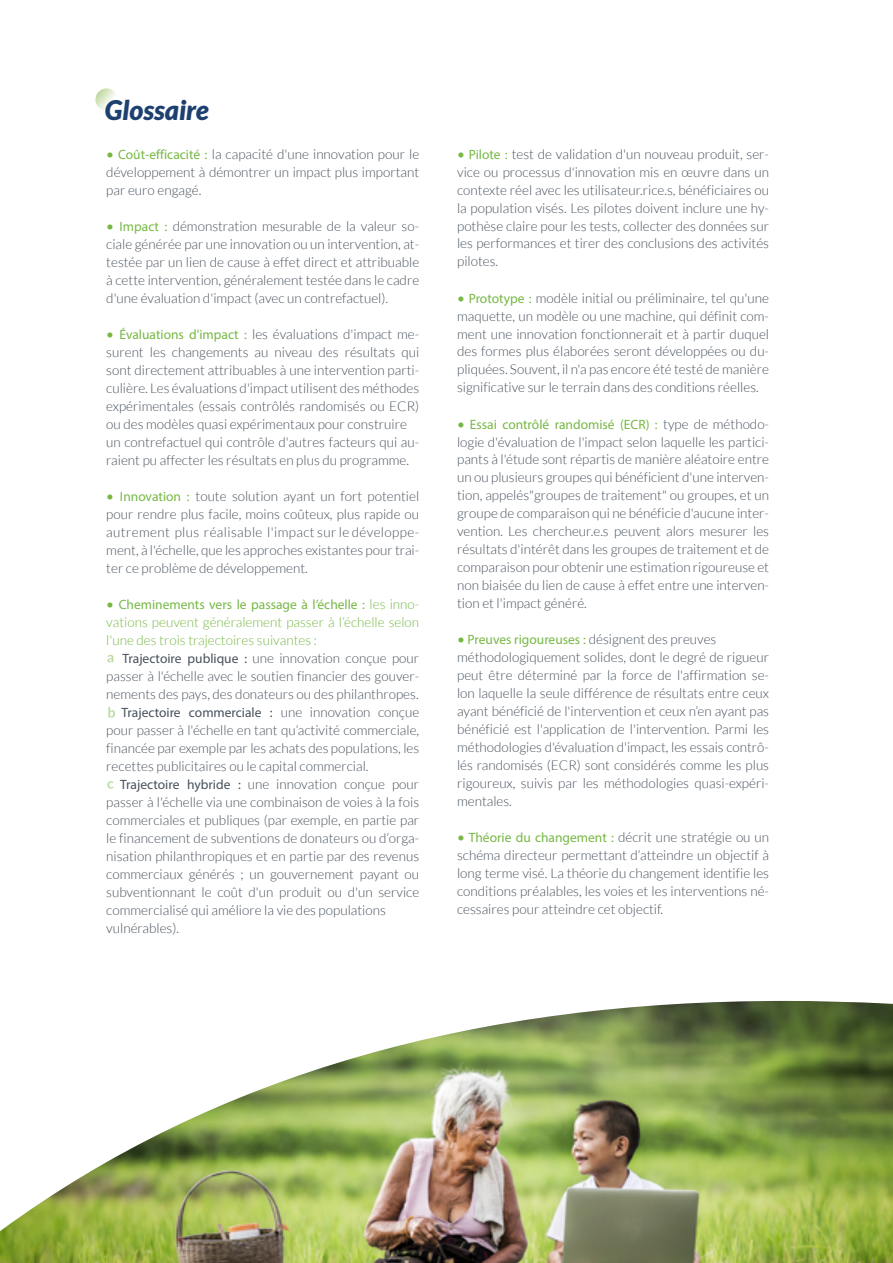
<style>
.page{position:relative;width:893px;height:1263px;background:#fff}
.page>*{position:absolute;margin:0;border:0;box-sizing:border-box;transform-origin:0 0}
.t1{font:italic 900 27px "Lato";color:#1e4070}
.t2{font:300 13.5px/18px "Lato";color:#46505b;text-align:justify}
.t3{font:13.5px "Myriad Pro";color:#76b843}
.t4{font:300 13.5px/18px "Lato";color:#76b843}
.t5{font:13.5px "Myriad Pro";color:#46505b}
.s1{font-weight:400;color:#76b843}
.s2{font-family:"Myriad Pro";font-weight:400;color:#76b843}
.s3{font-family:"Lato"}
.s4{font-family:"Lato";font-weight:300}
.s5{font-family:"Myriad Pro";font-weight:400}
.s6{font-family:"Lato";font-weight:300;color:#46505b}
</style>
<div class="page">
<img style="left:0;top:1001px;width:893px;height:262px">
<img style="left:95px;top:88px;width:21px;height:22px">
<svg style="left:107px;top:655px;width:6px;height:7px"></svg>
<svg style="left:108px;top:707px;width:7px;height:10px"></svg>
<svg style="left:107px;top:781px;width:6px;height:8px"></svg>
<h1 class="t1" style="left:105px;top:94px;width:106px">Glossaire</h1>
<p class="t2" style="left:106px;top:145px;width:314px"><span class="s1">•</span> <span class="s2">Coût-efficacité :</span> la capacité d'une innovation pour le développement à démontrer un impact plus important par euro engagé.</p>
<p class="t2" style="left:106px;top:217px;width:314px"><span class="s1">•</span> <span class="s2">Impact :</span> démonstration mesurable de la valeur so&shy;ciale générée par une innovation ou un intervention, at&shy;testée par un lien de cause à effet direct et attribuable à cette intervention, généralement testée dans le cadre d'une évaluation d'impact (avec un contrefactuel).</p>
<p class="t2" style="left:106px;top:325px;width:314px;text-align:left"><span class="s1">•</span> <span class="s2">Évaluations d'impact :</span> les évaluations d'impact me&shy;surent les changements au niveau des résultats qui sont directement attribuables à une intervention parti&shy;culière. Les évaluations d'impact utilisent des méthodes expérimentales (essais contrôlés randomisés ou ECR) ou des modèles quasi expérimentaux pour construire un contrefactuel qui contrôle d'autres facteurs qui au&shy;raient pu affecter les résultats en plus du programme.</p>
<p class="t2" style="left:106px;top:487px;width:314px"><span class="s1">•</span> <span class="s2">Innovation :</span> toute solution ayant un fort potentiel pour rendre plus facile, moins coûteux, plus rapide ou autrement plus réalisable l'impact surle développe&shy;ment, à l'échelle, que les approches existantes pour trai&shy;ter ce problème de développement.</p>
<p class="t3" style="left:106px;top:596px;width:314px"><span class="s3">•</span> Cheminements vers le passage à l’échelle : <span class="s4">les inno-</span></p>
<p class="t4" style="left:106px;top:613px;width:314px">vations peuvent généralement passer à l’échelle selon l'une des trois trajectoires suivantes :</p>
<p class="t2" style="left:106px;top:649px;width:314px;text-indent:16px"><span class="s5">Trajectoire publique :</span> une innovation conçue pour passer à l'échelle avec le soutien financier des gouver&shy;nements des pays, des donateurs ou des philanthropes.</p>
<p class="t5" style="left:121px;top:704px;width:299px">Trajectoire commerciale : <span class="s4">une innovation conçue</span></p>
<p class="t2" style="left:106px;top:721px;width:314px">pour passer à l'échelle en tant qu’activité commerciale, financée par exemple par les achats des populations, les recettes publicitaires ou le capital commercial.</p>
<p class="t2" style="left:106px;top:775px;width:314px;text-align:left;text-indent:14px"><span class="s5">Trajectoire hybride :</span> une innovation conçue pour passer à l'échelle via une combinaison de voies à la fois commerciales et publiques (par exemple, en partie par le financement de subventions de donateurs ou d’orga&shy;nisation philanthropiques et en partie par des revenus commerciaux générés ; un gouvernement payant ou subventionnant le coût d'un produit ou d'un service commercialisé qui améliore la vie des populations vulnérables).</p>
<p class="t2" style="left:457px;top:145px;width:313px"><span class="s1">•</span> <span class="s2">Pilote :</span> test de validation d'un nouveau produit, ser&shy;vice ou processus d'innovation mis en œuvre dans un contexte réel avec les utilisateur.rice.s, bénéficiaires ou la population visés. Les pilotes doivent inclure une hy&shy;pothèse claire pour les tests, collecter des données sur les performances et tirer des conclusions des activités pilotes.</p>
<p class="t2" style="left:457px;top:289px;width:313px"><span class="s1">•</span> <span class="s2">Prototype :</span> modèle initial ou préliminaire, tel qu'une maquette, un modèle ou une machine, qui définit com&shy;ment une innovation fonctionnerait et à partir duquel des formes plus élaborées seront développées ou du&shy;pliquées. Souvent, il n'a pas encore été testé de manière significative sur le terrain dans des conditions réelles.</p>
<p class="t3" style="left:457px;top:416px;width:313px"><span class="s3">•</span> Essai contrôlé randomisé (ECR) : <span class="s6">type de méthodo-</span></p>
<p class="t2" style="left:457px;top:433px;width:313px">logie d'évaluation de l'impact selon laquelle les partici&shy;pants à l'étude sont répartis de manière aléatoire entre un ou plusieurs groupes qui bénéficient d'une interven&shy;tion, appelés"groupes de traitement" ou groupes, et un groupe de comparaison qui ne bénéficie d'aucune inter&shy;vention. Les chercheur.e.s peuvent alors mesurer les résultats d'intérêt dans les groupes de traitement et de comparaison pour obtenir une estimation rigoureuse et non biaisée du lien de cause à effet entre une interven&shy;tion et l'impact généré.</p>
<p class="t3" style="left:457px;top:632px;width:261px"><span class="s3">•</span> Preuves rigoureuses : <span class="s6">désignent des preuves</span></p>
<p class="t2" style="left:457px;top:649px;width:313px">méthodologiquement solides, dont le degré de rigueur peut être déterminé par la force de l'affirmation se&shy;lon laquelle la seule différence de résultats entre ceux ayant bénéficié de l'intervention et ceux n’en ayant pas bénéficié est l'application de l'intervention. Parmi les méthodologies d'évaluation d'impact, les essais contrô&shy;lés randomisés (ECR) sont considérés comme les plus rigoureux, suivis par les méthodologies quasi-expéri&shy;mentales.</p>
<p class="t2" style="left:457px;top:829px;width:313px"><span class="s1">•</span> <span class="s2">Théorie du changement :</span> décrit une stratégie ou un schéma directeur permettant d’atteindre un objectif à long terme visé. La théorie du changement identifie les conditions préalables, les voies et les interventions né&shy;cessaires pour atteindre cet objectif.</p>
</div>
